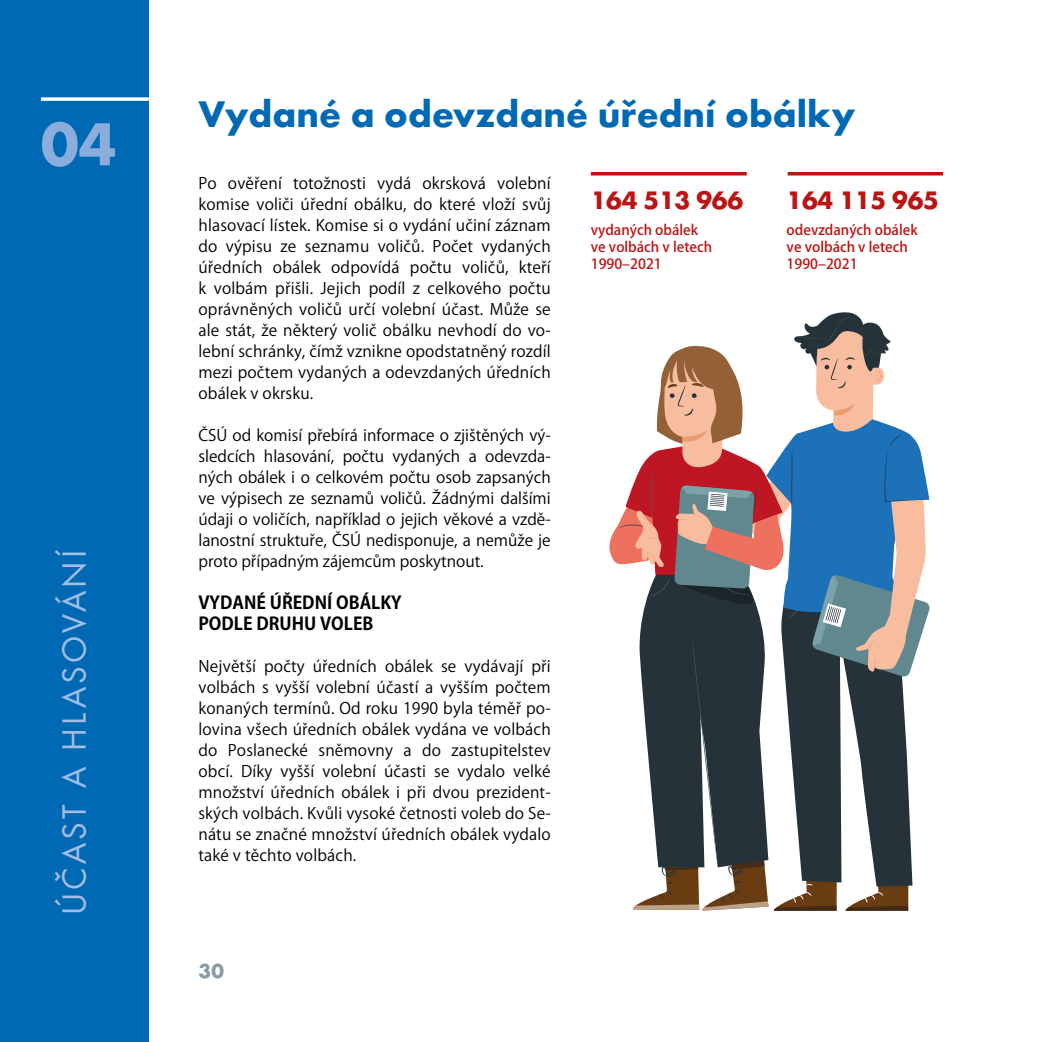
<style>
.page{position:relative;width:1042px;height:1042px;background:#fff}
.page>*{position:absolute;margin:0;border:0;box-sizing:border-box;transform-origin:0 0}
.t1{font:63px "Futura Bol 2";color:#8baddc}
.t2{font:38.5px "Futura Bol 2";color:#0069b4}
.t3{font:35px "Futura Boo";letter-spacing:.1em;color:#a4bde3}
.t4{font:26.25px "Futura Bol 2";letter-spacing:-.01em;color:#bc1413}
.t5{font:21px "Futura Bol 2";color:#8a9ba7}
.t6{font:700 17.5px/21px "Koz Go Pr 6 N";color:#000}
.t7{font:15.75px/21px "Koz Go Pr 6 N";letter-spacing:.01em;color:#000;text-align:justify}
.t8{font:500 14px/16.8px "Koz Go Pr 6 N";color:#bc1413}
</style>
<div class="page">
<div style="left:0;top:0;width:149px;height:1042px;background:#0069b4"></div>
<svg style="left:41px;top:97px;width:108px;height:4px"></svg>
<svg style="left:609px;top:312px;width:321px;height:599px"></svg>
<hr style="left:591px;top:172px;width:156px;height:3px;background:#bc1413">
<hr style="left:788px;top:172px;width:155px;height:3px;background:#bc1413">
<h1 class="t1" style="left:41px;top:105px;width:77px">04</h1>
<h3 class="t3" style="left:53px;top:915px;width:367px;rotate:-90deg">ÚČAST A HLASOVÁNÍ</h3>
<h2 class="t2" style="left:198px;top:91px;width:658px">Vydané a odevzdané úřední obálky</h2>
<p class="t7" style="left:198px;top:173px;width:354px">Po ověření totožnosti vydá okrsková volební komise voliči úřední obálku, do které vloží svůj hlasovací lístek. Komise si o vydání učiní záznam do výpisu ze seznamu voličů. Počet vydaných úředních obálek odpovídá počtu voličů, kteří k volbám přišli. Jejich podíl z celkového počtu oprávněných voličů určí volební účast. Může se ale stát, že některý volič obálku nevhodí do vo&shy;lební schránky, čímž vznikne opodstatněný rozdíl mezi počtem vydaných a odevzdaných úředních obálek v okrsku.</p>
<p class="t7" style="left:198px;top:425px;width:354px">ČSÚ od komisí přebírá informace o zjištěných vý&shy;sledcích hlasování, počtu vydaných a odevzda&shy;ných obálek i o celkovém počtu osob zapsaných ve výpisech ze seznamů voličů. Žádnými dalšími údaji o voličích, například o jejich věkové a vzdě&shy;lanostní struktuře, ČSÚ nedisponuje, a nemůže je proto případným zájemcům poskytnout.</p>
<p class="t6" style="left:198px;top:592px;width:205px">VYDANÉ ÚŘEDNÍ OBÁLKY<br>PODLE DRUHU VOLEB</p>
<p class="t7" style="left:198px;top:656px;width:354px">Největší počty úředních obálek se vydávají při volbách s vyšší volební účastí a vyšším počtem konaných termínů. Od roku 1990 byla téměř po&shy;lovina všech úředních obálek vydána ve volbách do Poslanecké sněmovny a do zastupitelstev obcí. Díky vyšší volební účasti se vydalo velké množství úředních obálek i při dvou prezident&shy;ských volbách. Kvůli vysoké četnosti voleb do Se&shy;nátu se značné množství úředních obálek vydalo také v těchto volbách.</p>
<h3 class="t4" style="left:591px;top:184px;width:154px">164 513 966</h3>
<p class="t8" style="left:591px;top:222px;width:123px">vydaných obálek ve volbách v letech<br>1990–2021</p>
<h3 class="t5" style="left:198px;top:958px;width:27px">30</h3>
<h3 class="t4" style="left:786px;top:184px;width:154px">164 115 965</h3>
<p class="t8" style="left:786px;top:222px;width:133px">odevzdaných obálek ve volbách v letech<br>1990–2021</p>
</div>
